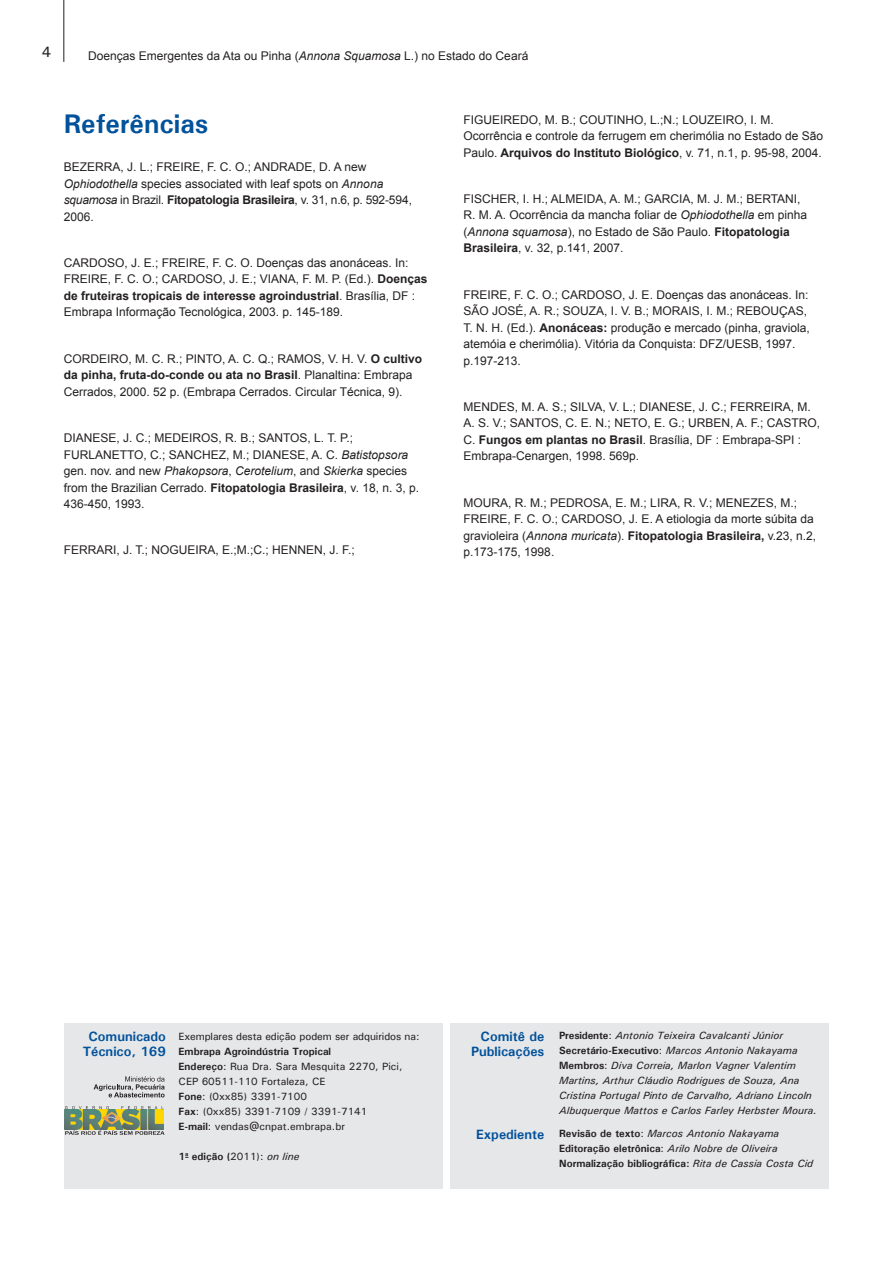
<style>
.page{position:relative;width:893px;height:1263px;background:#fff}
.page>*{position:absolute;margin:0;border:0;box-sizing:border-box;transform-origin:0 0}
.Título_1{font:700 27px "Univers";color:#01519b}
.t1{font:500 15px "Univers";color:#231f20}
.t2{font:700 13.5px "Univers";color:#01519b}
.referências{font:12px/16.5px "Arial";color:#231f20}
.t3{font:italic 10.5px/15px "Univers";color:#231f20}
.t4{font:500 10.5px/15px "Univers";color:#231f20}
.t5{font:700 10.5px "Univers";color:#231f20}
.s1{font-style:italic}
.s2{font-weight:700}
.s3{font-weight:500}
.s4{font-weight:400;font-style:italic}
.s5{font-weight:700;font-style:normal}
.s6{font-weight:500;font-style:normal}
</style>
<div class="page">
<hr style="left:63px;top:0;width:1px;height:62px;background:#231f20">
<div style="left:451px;top:1023px;width:378px;height:165px;background:#e6e7e9"></div>
<div style="left:64px;top:1023px;width:378px;height:165px;background:#e6e7e9"></div>
<svg style="left:94px;top:1076px;width:71px;height:21px"></svg>
<img style="left:64px;top:1110px;width:100px;height:19px">
<svg style="left:65px;top:1106px;width:98px;height:3px"></svg>
<svg style="left:65px;top:1130px;width:100px;height:5px"></svg>
<p class="t1" style="left:42px;top:43px;width:11px">4</p>
<p class="referências" style="left:88px;top:48px;width:442px">Doenças Emergentes da Ata ou Pinha (<span class="s1">Annona Squamosa</span> L.) no Estado do Ceará</p>
<p class="Título_1" style="left:64px;top:107px;width:146px">Referências</p>
<p class="referências" style="left:64px;top:159px;width:350px">BEZERRA, J. L.; FREIRE, F. C. O.; ANDRADE, D. A new <span class="s1">Ophiodothella</span> species associated with leaf spots on <span class="s1">Annona squamosa</span> in Brazil. <span class="s2">Fitopatologia Brasileira</span>, v. 31, n.6, p. 592-594, 2006.</p>
<p class="referências" style="left:64px;top:255px;width:365px">CARDOSO, J. E.; FREIRE, F. C. O. Doenças das anonáceas. In:<br>FREIRE, F. C. O.; CARDOSO, J. E.; VIANA, F. M. P. (Ed.). <span class="s2">Doenças de fruteiras tropicais de interesse agroindustrial</span>. Brasília, DF :<br>Embrapa Informação Tecnológica, 2003. p. 145-189.</p>
<p class="referências" style="left:64px;top:350px;width:360px">CORDEIRO, M. C. R.; PINTO, A. C. Q.; RAMOS, V. H. V. <span class="s2">O cultivo da pinha, fruta-do-conde ou ata no Brasil</span>. Planaltina: Embrapa<br>Cerrados, 2000. 52 p. (Embrapa Cerrados. Circular Técnica, 9).</p>
<p class="referências" style="left:64px;top:430px;width:357px">DIANESE, J. C.; MEDEIROS, R. B.; SANTOS, L. T. P.; FURLANETTO, C.; SANCHEZ, M.; DIANESE, A. C. <span class="s1">Batistopsora </span>gen. nov. and new <span class="s1">Phakopsora</span>, <span class="s1">Cerotelium</span>, and <span class="s1">Skierka</span> species from the Brazilian Cerrado. <span class="s2">Fitopatologia Brasileira</span>, v. 18, n. 3, p.<br>436-450, 1993.</p>
<p class="referências" style="left:64px;top:542px;width:293px">FERRARI, J. T.; NOGUEIRA, E.;M.;C.; HENNEN, J. F.;</p>
<p class="referências" style="left:464px;top:111px;width:361px">FIGUEIREDO, M. B.; COUTINHO, L.;N.; LOUZEIRO, I. M.<br>Ocorrência e controle da ferrugem em cherimólia no Estado de São<br>Paulo. <span class="s2">Arquivos do Instituto Biológico</span>, v. 71, n.1, p. 95-98, 2004.</p>
<p class="referências" style="left:464px;top:190px;width:345px">FISCHER, I. H.; ALMEIDA, A. M.; GARCIA, M. J. M.; BERTANI, R. M. A. Ocorrência da mancha foliar de <span class="s1">Ophiodothella</span> em pinha (<span class="s1">Annona squamosa</span>), no Estado de São Paulo. <span class="s2">Fitopatologia Brasileira</span>, v. 32, p.141, 2007.</p>
<p class="referências" style="left:464px;top:286px;width:348px">FREIRE, F. C. O.; CARDOSO, J. E. Doenças das anonáceas. In:<br>SÃO JOSÉ, A. R.; SOUZA, I. V. B.; MORAIS, I. M.; REBOUÇAS, T. N. H. (Ed.). <span class="s2">Anonáceas:</span> produção e mercado (pinha, graviola, atemóia e cherimólia). Vitória da Conquista: DFZ/UESB, 1997. p.197-213.</p>
<p class="referências" style="left:464px;top:398px;width:358px">MENDES, M. A. S.; SILVA, V. L.; DIANESE, J. C.; FERREIRA, M.<br>A. S. V.; SANTOS, C. E. N.; NETO, E. G.; URBEN, A. F.; CASTRO, C. <span class="s2">Fungos em plantas no Brasil</span>. Brasília, DF : Embrapa-SPI :<br>Embrapa-Cenargen, 1998. 569p.</p>
<p class="referências" style="left:464px;top:494px;width:354px">MOURA, R. M.; PEDROSA, E. M.; LIRA, R. V.; MENEZES, M.; FREIRE, F. C. O.; CARDOSO, J. E. A etiologia da morte súbita da gravioleira (<span class="s1">Annona muricata</span>). <span class="s2">Fitopatologia Brasileira,</span> v.23, n.2, p.173-175, 1998.</p>
<p class="t2" style="left:88px;top:1028px;width:79px">Comunicado</p>
<p class="t2" style="left:83px;top:1043px;width:85px">Técnico, 169</p>
<p class="t4" style="left:179px;top:1028px;width:242px">Exemplares desta edição podem ser adquiridos na:</p>
<p class="t5" style="left:179px;top:1044px;width:154px">Embrapa Agroindústria Tropical</p>
<p class="t4" style="left:179px;top:1058px;width:225px"><span class="s2">Endereço</span>: Rua Dra. Sara Mesquita 2270, Pici,<br>CEP 60511-110 Fortaleza, CE</p>
<p class="t4" style="left:179px;top:1088px;width:130px"><span class="s2">Fone</span>: (0xx85) 3391-7100</p>
<p class="t4" style="left:179px;top:1103px;width:190px"><span class="s2">Fax</span>: (0xx85) 3391-7109 / 3391-7141</p>
<p class="t4" style="left:179px;top:1118px;width:168px"><span class="s2">E-mail</span>: vendas@cnpat.embrapa.br</p>
<p class="t5" style="left:179px;top:1149px;width:122px">1<sup>a</sup> edição (<span class="s3">2011):</span> <span class="s4">on line</span></p>
<p class="t2" style="left:481px;top:1028px;width:65px">Comitê de</p>
<p class="t2" style="left:471px;top:1043px;width:75px">Publicações</p>
<p class="t2" style="left:476px;top:1126px;width:70px">Expediente</p>
<p class="t3" style="left:559px;top:1028px;width:226px"><span class="s5">Presidente</span><span class="s6">:</span> Antonio Teixeira Cavalcanti Júnior</p>
<p class="t3" style="left:559px;top:1043px;width:240px"><span class="s5">Secretário-Executivo</span><span class="s6">:</span> Marcos Antonio Nakayama</p>
<p class="t3" style="left:559px;top:1058px;width:259px"><span class="s5">Membros</span><span class="s6">:</span> Diva Correia, Marlon Vagner Valentim Martins, Arthur Cláudio Rodrigues de Souza, Ana Cristina Portugal Pinto de Carvalho, Adriano Lincoln Albuquerque Mattos e Carlos Farley Herbster Moura.</p>
<p class="t3" style="left:559px;top:1126px;width:222px"><span class="s5">Revisão de texto</span><span class="s6">:</span> Marcos Antonio Nakayama</p>
<p class="t5" style="left:559px;top:1142px;width:220px">Editoração eletrônica<span class="s3">:</span> <span class="s4">Arilo Nobre de Oliveira</span></p>
<p class="t5" style="left:559px;top:1157px;width:256px">Normalização bibliográfica: <span class="s4">Rita de Cassia Costa Cid</span></p>
</div>
